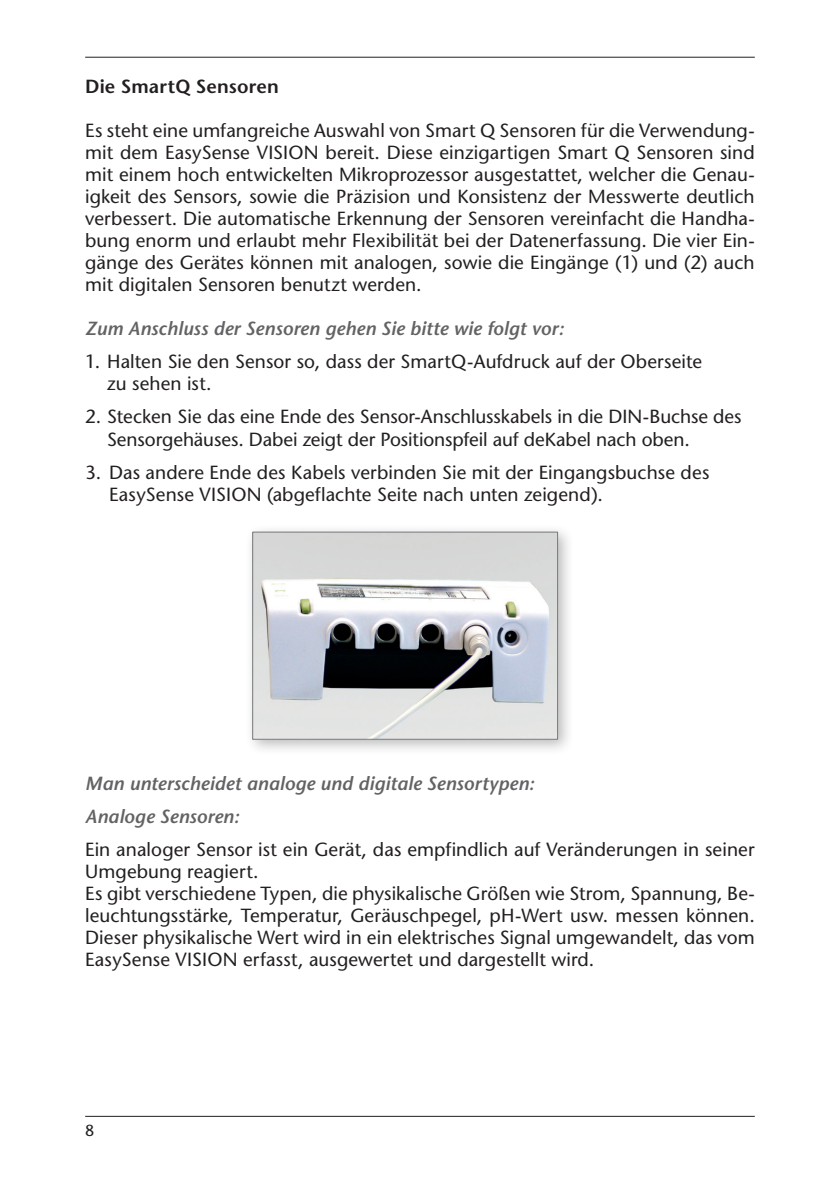
<style>
.page{position:relative;width:840px;height:1191px;background:#fff}
.page>*{position:absolute;margin:0;border:0;box-sizing:border-box;transform-origin:0 0}
._22_Fließtext_1_BZ_n{font:500 19px/22px "Stone Sans Std";letter-spacing:.005em;color:#231f20;text-align:justify}
._20_Flietext_ohne_Ab{font:500 19px/22px "Stone Sans Std";letter-spacing:.005em;color:#231f20}
._21_Fließtext_1_2_BZ{font:500 19px/22px "Stone Sans Std";color:#231f20}
._04_Überschrift_4{font:italic 600 19px "Stone Sans Std";letter-spacing:.005em;color:#636366}
._02_Überschrift_2{font:600 19px "Stone Sans Std";letter-spacing:.01em;color:#231f20}
.t1{font:500 16px "Stone Sans Std";color:#231f20}
</style>
<div class="page">
<hr style="left:85px;top:1115px;width:669px;height:1px;background:#231f20">
<hr style="left:85px;top:57px;width:669px;height:1px;background:#231f20">
<div style="left:245px;top:524px;width:329px;height:232px;background:#231f20;opacity:.3"></div>
<img style="left:254px;top:533px;width:301px;height:204px">
<div style="left:252px;top:531px;width:305px;height:208px;border:1px solid #76787b"></div>
<p class="_02_Überschrift_2" style="left:85px;top:75px;width:195px">Die SmartQ Sensoren</p>
<p class="_22_Fließtext_1_BZ_n" style="left:85px;top:120px;width:670px">Es steht eine umfangreiche Auswahl von Smart Q Sensoren für die Verwendung&shy;mit dem EasySense VISION bereit. Diese einzigartigen Smart Q Sensoren sind mit einem hoch entwickelten Mikroprozessor ausgestattet, welcher die Genau&shy;igkeit des Sensors, sowie die Präzision und Konsistenz der Messwerte deutlich verbessert. Die automatische Erkennung der Sensoren vereinfacht die Handha&shy;bung enorm und erlaubt mehr Flexibilität bei der Datenerfassung. Die vier Ein&shy;gänge des Gerätes können mit analogen, sowie die Eingänge (1) und (2) auch mit digitalen Sensoren benutzt werden.</p>
<p class="_04_Überschrift_4" style="left:85px;top:317px;width:479px">Zum Anschluss der Sensoren gehen Sie bitte wie folgt vor:</p>
<p class="_21_Fließtext_1_2_BZ" style="left:107px;top:351px;width:596px;text-indent:-22px">1. Halten Sie den Sensor so, dass der SmartQ-Aufdruck auf der Oberseite zu sehen ist.</p>
<p class="_21_Fließtext_1_2_BZ" style="left:107px;top:406px;width:635px;text-indent:-22px">2. Stecken Sie das eine Ende des Sensor-Anschlusskabels in die DIN-Buchse des<br>Sensorgehäuses. Dabei zeigt der Positionspfeil auf deKabel nach oben.</p>
<p class="_22_Fließtext_1_BZ_n" style="left:109px;top:461px;width:601px;text-indent:-24px">3. Das andere Ende des Kabels verbinden Sie mit der Eingangsbuchse des<br>EasySense VISION (abgeflachte Seite nach unten zeigend).</p>
<p class="_04_Überschrift_4" style="left:85px;top:772px;width:450px">Man unterscheidet analoge und digitale Sensortypen:</p>
<p class="_04_Überschrift_4" style="left:85px;top:805px;width:155px">Analoge Sensoren:</p>
<p class="_20_Flietext_ohne_Ab" style="left:85px;top:838px;width:670px">Ein analoger Sensor ist ein Gerät, das empfindlich auf Veränderungen in seiner<br>Umgebung reagiert.</p>
<p class="_20_Flietext_ohne_Ab" style="left:85px;top:882px;width:670px;text-align:justify">Es gibt verschiedene Typen, die physikalische Größen wie Strom, Spannung, Be&shy;leuchtungsstärke, Temperatur, Geräuschpegel, pH-Wert usw. messen können.<br>Dieser physikalische Wert wird in ein elektrisches Signal umgewandelt, das vom EasySense VISION erfasst, ausgewertet und dargestellt wird.</p>
<p class="t1" style="left:85px;top:1120px;width:11px">8</p>
</div>
